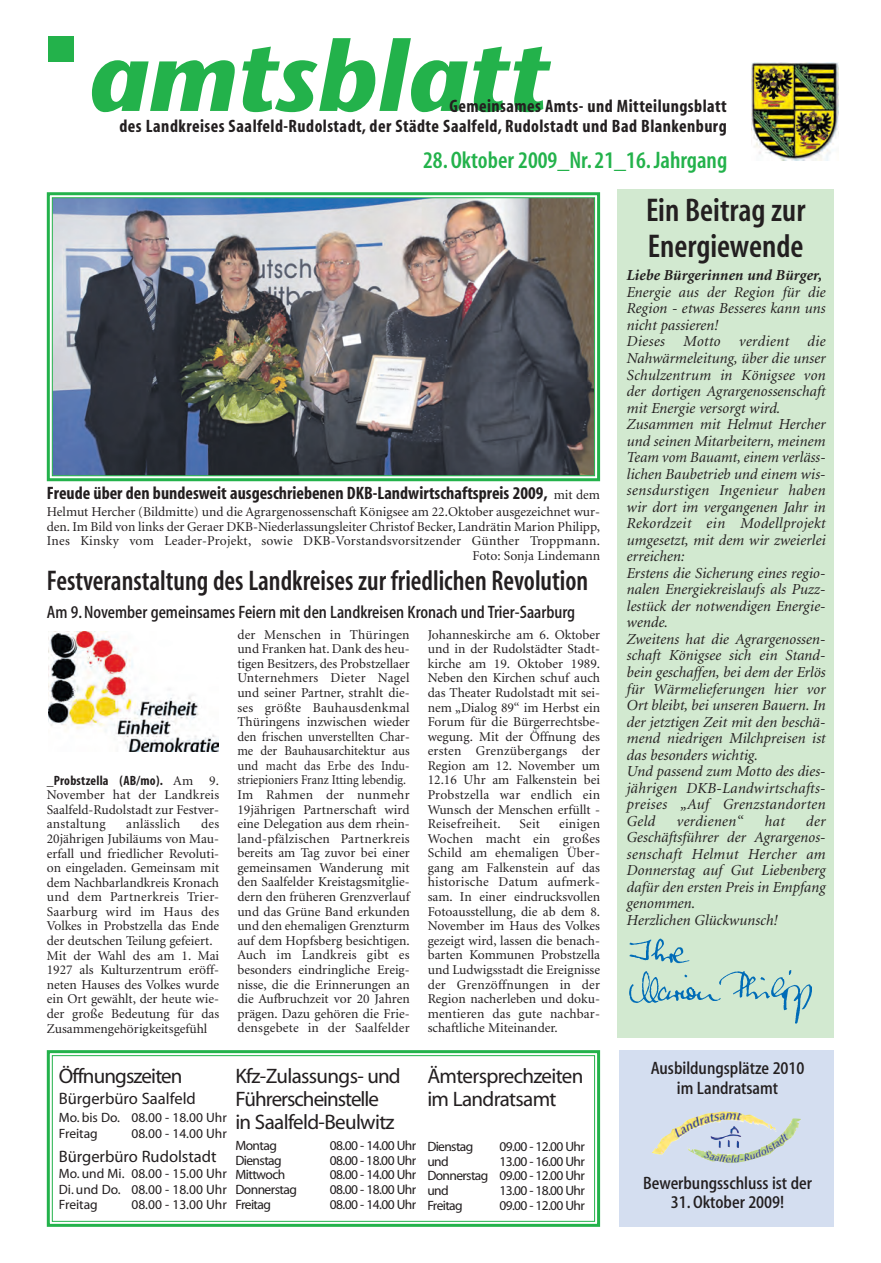
<style>
.page{position:relative;width:881px;height:1263px;background:#fff}
.page>*{position:absolute;margin:0;border:0;box-sizing:border-box;transform-origin:0 0}
.t1{font:italic 700 99px "Stone Sans";color:#23b24b}
.t2{font:33px/35.7px "Myriad MM.565.wt.300.wd";color:#231f20}
.t3{font:28.5px "Myriad MM.565.wt.300.wd";color:#231f20;scale:.95 1}
.t4{font:24px "Myriad MM.565.wt.300.wd";color:#23b24b}
.t5{font:21px/22.6px "Myriad MM.412.wt.601.wd";letter-spacing:-.035em;color:#231f20}
.t6{font:18px/19.5px "Myriad MM.700.wt.300.wd";letter-spacing:.025em;color:#231f20;text-align:right}
.t7{font:18px "Myriad MM.700.wt.300.wd";color:#231f20}
.t8{font:18px/19.6px "Myriad MM.500.wt.400.wd";color:#231f20;text-align:center}
.t9{font:18px "Myriad MM.500.wt.400.wd";color:#231f20;scale:.95 1}
.t10{font:16.5px "Myriad MM.412.wt.601.wd";color:#231f20}
.t11{font:italic 15.3px/16.5px "Minion";color:#231f20}
.t12{font:italic 700 15.3px "Minion";color:#231f20}
.t13{font:italic 15.3px "Minion";letter-spacing:.02em;color:#231f20}
.t14{font:13.5px/14.5px "Minion";color:#231f20;text-align:justify}
.t15{font:13.5px/14.5px "Myriad MM.412.wt.601.wd";letter-spacing:-.04em;color:#231f20;text-align:justify}
.t16{font:13.5px/15.5px "Myriad MM.412.wt.601.wd";color:#231f20}
.t17{font:13.5px "Myriad MM.700.wt.300.wd";letter-spacing:.015em;color:#231f20}
.t18{font:13.5px "Minion";letter-spacing:.02em;color:#231f20}
.s1{font-family:"Minion";font-size:13.5px}
.s2{font-family:"Minion"}
</style>
<div class="page">
<img style="left:751px;top:63px;width:87px;height:98px">
<div style="left:49px;top:36px;width:25px;height:25px;background:#23b24b"></div>
<div style="left:617px;top:189px;width:216px;height:849px;background:#d2e9d0"></div>
<img style="left:629px;top:938px;width:61px;height:26px">
<img style="left:629px;top:970px;width:183px;height:54px">
<div style="left:47px;top:1050px;width:553px;height:177px;border:3px solid #23b24b"></div>
<div style="left:52px;top:1055px;width:543px;height:167px;border:1px solid #23b24b"></div>
<div style="left:619px;top:1050px;width:214px;height:177px;background:#d4def0"></div>
<img style="left:652px;top:1111px;width:148px;height:52px">
<img style="left:48px;top:632px;width:170px;height:119px">
<img style="left:54px;top:199px;width:539px;height:275px">
<div style="left:47px;top:192px;width:553px;height:289px;border:3px solid #23b24b"></div>
<div style="left:52px;top:197px;width:543px;height:279px;border:1px solid #23b24b"></div>
<h1 class="t1" style="left:87px;top:38px;width:461px">amtsblatt</h1>
<h3 class="t6" style="left:119px;top:98px;width:608px">Gemeinsames Amts- und Mitteilungsblatt<br>des Landkreises Saalfeld-Rudolstadt, der Städte Saalfeld, Rudolstadt und Bad Blankenburg</h3>
<h3 class="t4" style="left:423px;top:151px;width:305px">28. Oktober 2009_Nr. 21_16. Jahrgang</h3>
<h2 class="t2" style="left:645px;top:195px;width:161px">Ein Beitrag zur<br>Energiewende</h2>
<p class="t12" style="left:626px;top:269px;width:197px">Liebe Bürgerinnen und Bürger,</p>
<p class="t11" style="left:626px;top:285px;width:200px">Energie aus der Region für die<br>Region - etwas Besseres kann uns nicht passieren!<br>Dieses Motto verdient die<br>Nahwärmeleitung, über die unser<br>Schulzentrum in Königsee von der dortigen Agrargenossenschaft mit Energie versorgt wird.<br>Zusammen mit Helmut Hercher und seinen Mitarbeitern, meinem<br>Team vom Bauamt, einem verläss&shy;lichen Baubetrieb und einem wis&shy;sensdurstigen Ingenieur haben wir dort im vergangenen Jahr in<br>Rekordzeit ein Modellprojekt umgesetzt, mit dem wir zweierlei erreichen:<br>Erstens die Sicherung eines regio&shy;nalen Energiekreislaufs als Puzz&shy;lestück der notwendigen Energie&shy;wende.<br>Zweitens hat die Agrargenossen&shy;schaft Königsee sich ein Stand&shy;bein geschaffen, bei dem der Erlös für Wärmelieferungen hier vor<br>Ort bleibt, bei unseren Bauern. In der jetztigen Zeit mit den beschä&shy;mend niedrigen Milchpreisen ist das besonders wichtig.<br>Und passend zum Motto des dies&shy;jährigen DKB-Landwirtschafts&shy;preises „Auf Grenzstandorten<br>Geld</p>
<h3 class="t7" style="left:47px;top:487px;width:554px">Freude über den bundesweit ausgeschriebenen DKB-Landwirtschaftspreis 2009, <span class="s1">mit dem</span></h3>
<p class="t14" style="left:47px;top:505px;width:554px;text-align:right">Helmut Hercher (Bildmitte) und die Agrargenossenschaft Königsee am 22.Oktober ausgezeichnet wur&shy;den. Im Bild von links der Geraer DKB-Niederlassungsleiter Christof Becker, Landrätin Marion Philipp, Ines Kinsky vom Leader-Projekt, sowie DKB-Vorstandsvorsitzender Günther Troppmann.<br>Foto: Sonja Lindemann</p>
<h3 class="t3" style="left:47px;top:571px;width:571px">Festveranstaltung des Landkreises zur friedlichen Revolution</h3>
<h3 class="t9" style="left:47px;top:606px;width:557px">Am 9. November gemeinsames Feiern mit den Landkreisen Kronach und Trier-Saarburg</h3>
<p class="t14" style="left:237px;top:628px;width:174px;text-align:left">der Menschen in Thüringen und Franken hat. Dank des heu&shy;tigen Besitzers, des Probstzellaer<br>Unternehmers Dieter Nagel und seiner Partner, strahlt die&shy;ses größte Bauhausdenkmal<br>Thüringens inzwischen wieder den frischen unverstellten Char&shy;me der Bauhausarchitektur aus und macht das Erbe des Indu&shy;striepioniers Franz Itting lebendig.<br>Im Rahmen der nunmehr<br>19jährigen Partnerschaft wird eine Delegation aus dem rhein&shy;land-pfälzischen Partnerkreis bereits am Tag zuvor bei einer gemeinsamen Wanderung mit den Saalfelder Kreistagsmitglie&shy;dern den früheren Grenzverlauf und das Grüne Band erkunden und den ehemaligen Grenzturm auf dem Hopfsberg besichtigen.<br>Auch im Landkreis gibt es besonders eindringliche Ereig&shy;nisse, die die Erinnerungen an die Aufbruchzeit vor 20 Jahren prägen. Dazu gehören die Frie&shy;densgebete in der Saalfelder</p>
<p class="t14" style="left:427px;top:628px;width:174px">Johanneskirche am 6. Oktober und in der Rudolstädter Stadt&shy;kirche am 19. Oktober 1989.<br>Neben den Kirchen schuf auch das Theater Rudolstadt mit sei&shy;nem „Dialog 89“ im Herbst ein Forum für die Bürgerrechtsbe&shy;wegung. Mit der Öffnung des ersten Grenzübergangs der Region am 12. November um 12.16 Uhr am Falkenstein bei Probstzella war endlich ein Wunsch der Menschen erfüllt - Reisefreiheit.</p>
<p class="t17" style="left:47px;top:775px;width:174px">_Probstzella (AB/mo). <span class="s2">Am 9.</span></p>
<p class="t14" style="left:47px;top:789px;width:174px">November hat der Landkreis Saalfeld-Rudolstadt zur Festver&shy;anstaltung</p>
<p class="t13" style="left:675px;top:815px;width:68px">verdienen“</p>
<p class="t11" style="left:763px;top:814px;width:22px">hat</p>
<p class="t11" style="left:626px;top:814px;width:200px;text-indent:179px">der<br>Geschäftsführer der Agrargenos&shy;senschaft Helmut Hercher am<br>Donnerstag auf Gut Liebenberg dafür den ersten Preis in Empfang genommen.<br>Herzlichen Glückwunsch!</p>
<p class="t14" style="left:47px;top:818px;width:174px;text-align:left;text-indent:154px">des<br>20jährigen Jubiläums von Mau&shy;erfall und friedlicher Revoluti&shy;on eingeladen. Gemeinsam mit dem Nachbarlandkreis Kronach und dem Partnerkreis Trier-<br>Saarburg wird im Haus des<br>Volkes in Probstzella das Ende der deutschen Teilung gefeiert.<br>Mit der Wahl des am 1. Mai<br>1927 als Kulturzentrum eröff&shy;neten Hauses des Volkes wurde ein Ort gewählt, der heute wie&shy;der große Bedeutung für das<br>Zusammengehörigkeitsgefühl</p>
<p class="t18" style="left:126px;top:819px;width:56px">anlässlich</p>
<p class="t14" style="left:427px;top:818px;width:174px;text-indent:131px">einigen Wochen macht ein großes Schild am ehemaligen Über&shy;gang am Falkenstein auf das historische Datum aufmerk&shy;sam. In einer eindrucksvollen Fotoausstellung, die ab dem 8.<br>November im Haus des Volkes gezeigt wird, lassen die benach&shy;barten Kommunen Probstzella und Ludwigsstadt die Ereignisse der Grenzöffnungen in der Region nacherleben und doku&shy;mentieren das gute nachbar&shy;schaftliche Miteinander.</p>
<p class="t14" style="left:519px;top:818px;width:22px">Seit</p>
<h3 class="t5" style="left:59px;top:1067px;width:125px">Öffnungszeiten</h3>
<p class="t10" style="left:59px;top:1092px;width:138px">Bürgerbüro Saalfeld</p>
<p class="t16" style="left:59px;top:1111px;width:169px">Mo. bis Do. 08.00 - 18.00 Uhr<br>Freitag</p>
<p class="t16" style="left:131px;top:1127px;width:97px">08.00 - 14.00 Uhr</p>
<p class="t10" style="left:59px;top:1150px;width:159px">Bürgerbüro Rudolstadt</p>
<p class="t15" style="left:59px;top:1167px;width:169px;line-height:15.5px">Mo. und Mi. 08.00 - 15.00 Uhr Di. und Do. 08.00 - 18.00 Uhr Freitag</p>
<p class="t16" style="left:131px;top:1198px;width:97px">08.00 - 13.00 Uhr</p>
<h3 class="t5" style="left:235px;top:1067px;width:167px">Kfz-Zulassungs- und<br>Führerscheinstelle<br>in Saalfeld-Beulwitz</h3>
<p class="t15" style="left:235px;top:1140px;width:43px">Montag</p>
<p class="t15" style="left:329px;top:1140px;width:88px">08.00 - 14.00 Uhr</p>
<p class="t15" style="left:235px;top:1154px;width:48px">Dienstag</p>
<p class="t15" style="left:329px;top:1154px;width:88px">08.00 - 18.00 Uhr</p>
<p class="t15" style="left:235px;top:1169px;width:52px">Mittwoch</p>
<p class="t15" style="left:329px;top:1169px;width:88px">08.00 - 14.00 Uhr</p>
<p class="t15" style="left:235px;top:1183px;width:63px">Donnerstag</p>
<p class="t15" style="left:329px;top:1183px;width:88px">08.00 - 18.00 Uhr</p>
<p class="t15" style="left:235px;top:1198px;width:37px">Freitag</p>
<p class="t15" style="left:329px;top:1198px;width:88px">08.00 - 14.00 Uhr</p>
<h3 class="t5" style="left:427px;top:1067px;width:158px">Ämtersprechzeiten im Landratsamt</h3>
<p class="t15" style="left:427px;top:1140px;width:47px">Dienstag</p>
<p class="t15" style="left:499px;top:1140px;width:87px">09.00 - 12.00 Uhr</p>
<p class="t15" style="left:427px;top:1155px;width:23px">und</p>
<p class="t15" style="left:427px;top:1155px;width:159px;text-indent:72px">13.00 - 16.00 Uhr Donnerstag 09.00 - 12.00 Uhr und</p>
<p class="t15" style="left:499px;top:1184px;width:87px">13.00 - 18.00 Uhr</p>
<p class="t15" style="left:427px;top:1199px;width:37px">Freitag</p>
<p class="t15" style="left:499px;top:1199px;width:87px">09.00 - 12.00 Uhr</p>
<h3 class="t8" style="left:650px;top:1060px;width:155px">Ausbildungsplätze 2010 im Landratsamt</h3>
<h3 class="t8" style="left:643px;top:1174px;width:170px">Bewerbungsschluss ist der</h3>
<h3 class="t8" style="left:670px;top:1194px;width:115px">31. Oktober 2009!</h3>
</div>
